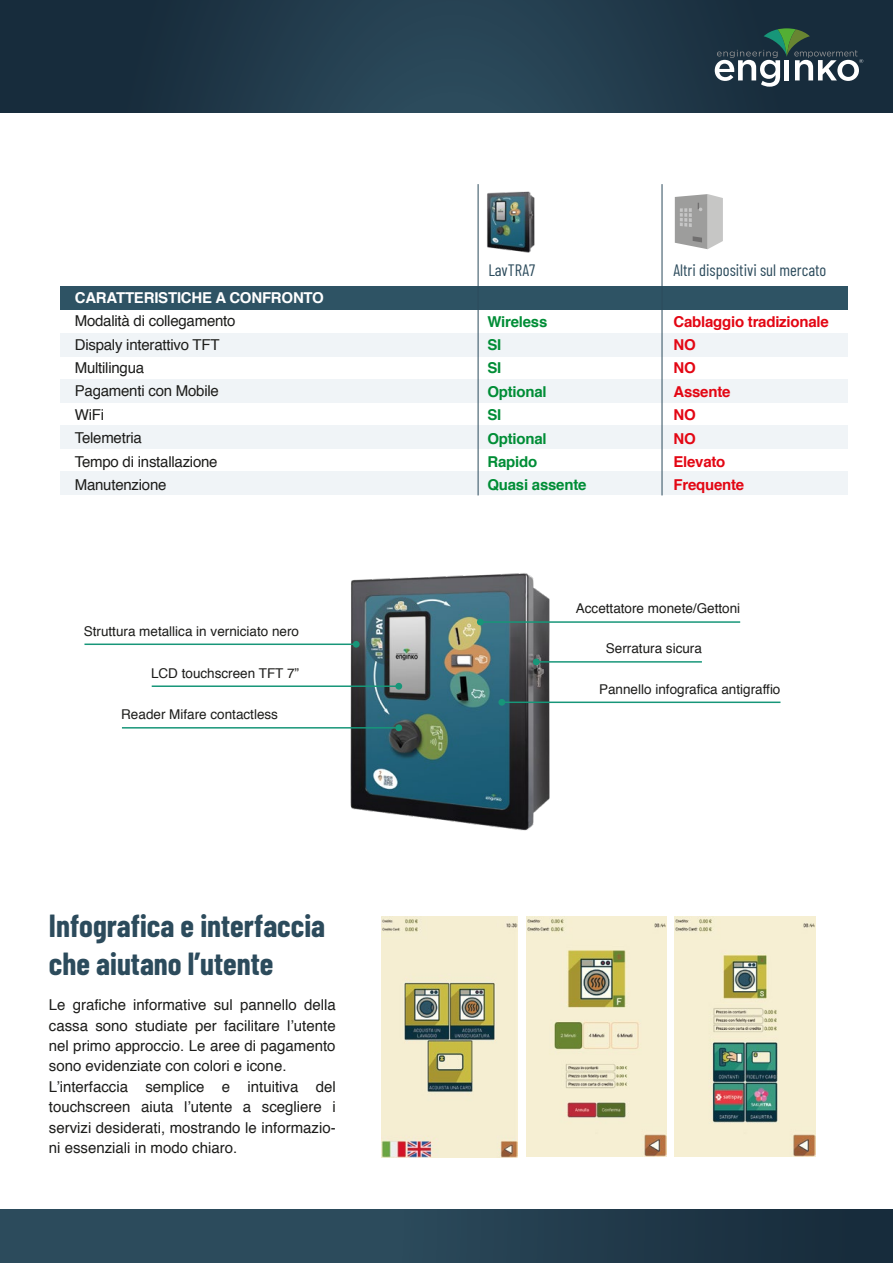
<style>
.page{position:relative;width:893px;height:1263px;background:#fff}
.page>*{position:absolute;margin:0;border:0;box-sizing:border-box;transform-origin:0 0}
.t1{font:700 31.2px/37.5px "Barlow Condensed";color:#2c4b5c}
.t2{font:16.5px "Barlow Condensed";color:#2c4b5c}
.t3{font:15px/23.4px "Helvetica";color:#1d1d1b}
.t4{font:700 15px/23.4px "Helvetica";letter-spacing:-.015em;color:#e30613}
.t5{font:700 15px/23.4px "Helvetica";letter-spacing:-.015em;color:#008d36}
.t6{font:700 15px "Helvetica";letter-spacing:-.015em;color:#fff}
.t7{font:13.5px "Helvetica";color:#1d1d1b}
</style>
<div class="page">
<svg style="left:18px;top:0;width:875px;height:112px;background:#1f3848"></svg>
<div style="left:0;top:1209px;width:893px;height:54px;background:linear-gradient(to right,#325466,#192e3e)"></div>
<div style="left:0;top:1209px;width:24px;height:54px;background:#2c4b5c"></div>
<div style="left:0;top:0;width:18px;height:112px;background:#172c3c"></div>
<svg style="left:715px;top:28px;width:148px;height:59px;background:#455a61"></svg>
<img style="left:321px;top:573px;width:264px;height:258px">
<div style="left:60px;top:333px;width:787px;height:23px;background:#f0f4f7"></div>
<div style="left:60px;top:379px;width:787px;height:23px;background:#f0f4f7"></div>
<div style="left:60px;top:426px;width:787px;height:23px;background:#f0f4f7"></div>
<div style="left:60px;top:472px;width:787px;height:23px;background:#f0f4f7"></div>
<div style="left:60px;top:287px;width:787px;height:23px;background:#2e5364"></div>
<hr style="left:478px;top:184px;width:1px;height:311px;background:#2c4b5c">
<hr style="left:662px;top:184px;width:1px;height:311px;background:#2c4b5c">
<svg style="left:675px;top:194px;width:48px;height:55px;background:#b3b3b2"></svg>
<img style="left:487px;top:191px;width:48px;height:62px">
<img style="left:382px;top:916px;width:135px;height:241px">
<img style="left:675px;top:916px;width:141px;height:240px">
<img style="left:526px;top:916px;width:141px;height:240px">
<hr style="left:122px;top:727px;width:277px;height:1px;background:#179679">
<div style="left:395px;top:724px;width:7px;height:7px;background:#179679;border-radius:50%"></div>
<hr style="left:84px;top:643px;width:272px;height:2px;background:#179679">
<div style="left:353px;top:641px;width:7px;height:7px;background:#179679;border-radius:50%"></div>
<hr style="left:152px;top:685px;width:247px;height:2px;background:#179679">
<div style="left:395px;top:683px;width:7px;height:7px;background:#179679;border-radius:50%"></div>
<hr style="left:480px;top:621px;width:260px;height:2px;background:#179679">
<div style="left:477px;top:619px;width:7px;height:6px;background:#179679;border-radius:50%"></div>
<hr style="left:502px;top:701px;width:278px;height:2px;background:#179679">
<div style="left:498px;top:699px;width:7px;height:7px;background:#179679;border-radius:50%"></div>
<hr style="left:536px;top:661px;width:166px;height:2px;background:#179679">
<div style="left:533px;top:658px;width:7px;height:7px;background:#179679;border-radius:50%"></div>
<p class="t2" style="left:488px;top:258px;width:48px">LavTRA7</p>
<p class="t2" style="left:673px;top:258px;width:154px">Altri dispositivi sul mercato</p>
<p class="t6" style="left:75px;top:285px;width:251px">CARATTERISTICHE A CONFRONTO</p>
<p class="t3" style="left:75px;top:310px;width:162px">Modalità di collegamento<br>Dispaly interattivo TFT<br>Multilingua<br>Pagamenti con Mobile<br>WiFi<br>Telemetria<br>Tempo di installazione<br>Manutenzione</p>
<p class="t5" style="left:487px;top:310px;width:101px">Wireless<br>SI<br>SI<br>Optional<br>SI<br>Optional<br>Rapido<br>Quasi assente</p>
<p class="t4" style="left:673px;top:310px;width:157px">Cablaggio tradizionale<br>NO<br>NO<br>Assente<br>NO<br>NO<br>Elevato<br>Frequente</p>
<p class="t7" style="left:84px;top:620px;width:217px">Struttura metallica in verniciato nero</p>
<p class="t7" style="left:151px;top:662px;width:150px">LCD touchscreen TFT 7”</p>
<p class="t7" style="left:121px;top:704px;width:158px">Reader Mifare contactless</p>
<h1 class="t1" style="left:49px;top:906px;width:278px">Infografica e interfaccia che aiutano l’utente</h1>
<p class="t3" style="left:49px;top:995px;width:288px;line-height:20.4px">Le grafiche informative sul pannello della cassa sono studiate per facilitare l’utente nel primo approccio. Le aree di pagamento sono evidenziate con colori e icone.<br>L’interfaccia semplice e intuitiva del touchscreen aiuta l’utente a scegliere i servizi desiderati, mostrando le informazio&shy;ni essenziali in modo chiaro.</p>
<p class="t7" style="left:576px;top:598px;width:166px">Accettatore monete/Gettoni</p>
<p class="t7" style="left:606px;top:638px;width:98px">Serratura sicura</p>
<p class="t7" style="left:599px;top:678px;width:183px">Pannello infografica antigraffio</p>
</div>
